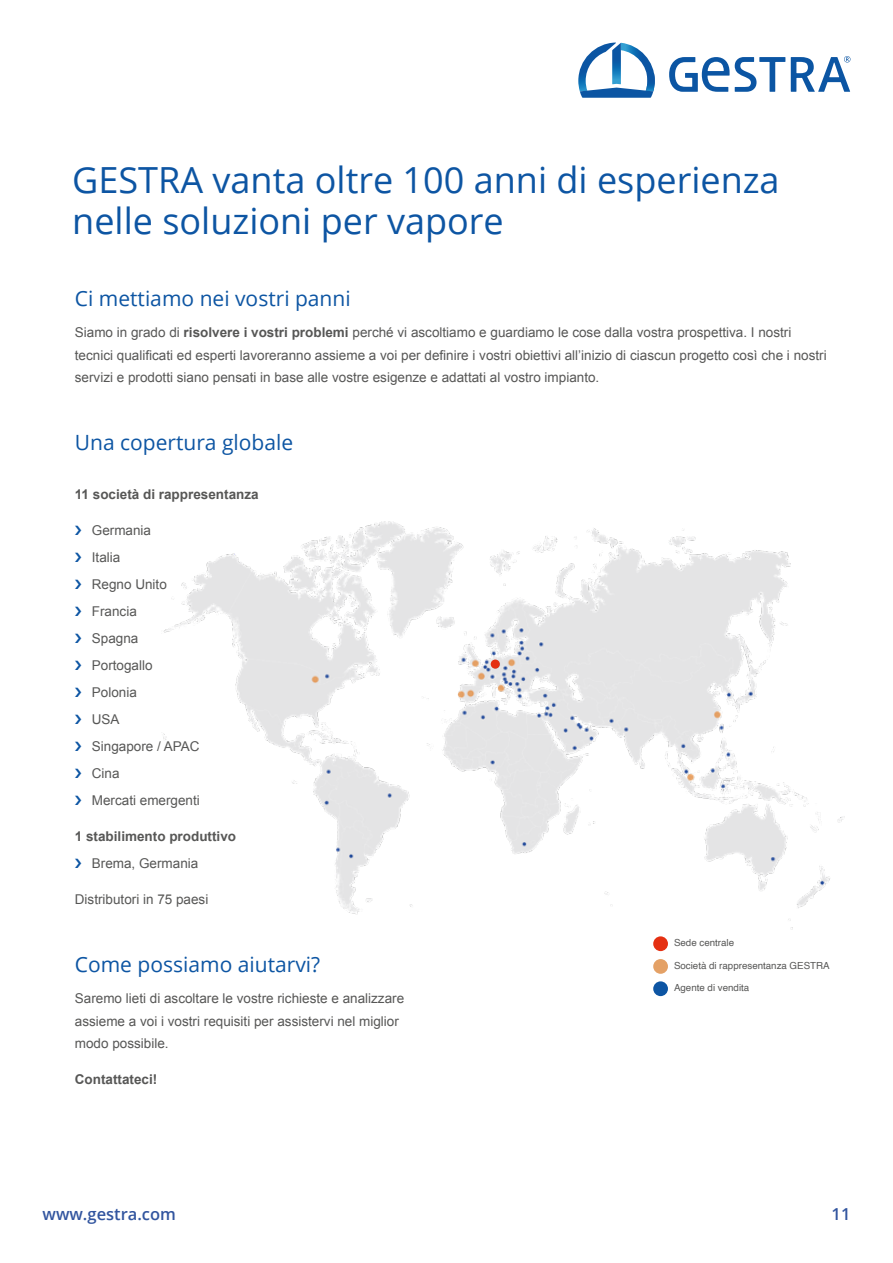
<style>
.page{position:relative;width:893px;height:1263px;background:#fff}
.page>*{position:absolute;margin:0;border:0;box-sizing:border-box;transform-origin:0 0}
.t1{font:36px/40.5px "Open Sans";color:#0d55a3}
.t2{font:21px "Open Sans";color:#0d55a3}
.t3{font:600 16.5px "Open Sans";color:#32559f}
.t4{font:13.5px/27px "Arial";color:#575756}
.t5{font:700 13.5px "Arial";color:#575756}
.t6{font:9.75px "Helvetica";color:#575756}
.s1{font-weight:700}
</style>
<div class="page">
<img style="left:163px;top:521px;width:682px;height:409px">
<div style="left:653px;top:936px;width:15px;height:15px;background:#e53012;border-radius:50%"></div>
<div style="left:653px;top:959px;width:15px;height:15px;background:#e4a166;border-radius:50%"></div>
<div style="left:653px;top:981px;width:15px;height:15px;background:#0d55a3;border-radius:50%"></div>
<div style="left:491px;top:659px;width:9px;height:10px;background:#e53012;border-radius:50%"></div>
<svg style="left:578px;top:43px;width:77px;height:55px"></svg>
<svg style="left:791px;top:56px;width:59px;height:36px"></svg>
<svg style="left:669px;top:57px;width:116px;height:35px"></svg>
<h1 class="t1" style="left:72px;top:159px;width:709px">GESTRA vanta oltre 100 anni di esperienza nelle soluzioni per vapore</h1>
<h2 class="t2" style="left:75px;top:284px;width:277px">Ci mettiamo nei vostri panni</h2>
<p class="t4" style="left:75px;top:321px;width:753px;line-height:22.5px">Siamo in grado di <span class="s1">risolvere i vostri problemi</span> perché vi ascoltiamo e guardiamo le cose dalla vostra prospettiva. I nostri tecnici qualificati ed esperti lavoreranno assieme a voi per definire i vostri obiettivi all’inizio di ciascun progetto così che i nostri servizi e prodotti siano pensati in base alle vostre esigenze e adattati al vostro impianto.</p>
<h2 class="t2" style="left:75px;top:428px;width:220px">Una copertura globale</h2>
<p class="t5" style="left:75px;top:485px;width:185px">11 società di rappresentanza</p>
<p class="t4" style="left:92px;top:517px;width:110px">Germania<br>Italia<br>Regno Unito<br>Francia<br>Spagna<br>Portogallo<br>Polonia<br>USA<br>Singapore / APAC<br>Cina<br>Mercati emergenti</p>
<p class="t5" style="left:75px;top:827px;width:163px">1 stabilimento produttivo</p>
<p class="t4" style="left:92px;top:850px;width:108px">Brema, Germania</p>
<p class="t4" style="left:75px;top:886px;width:135px">Distributori in 75 paesi</p>
<h2 class="t2" style="left:75px;top:950px;width:247px">Come possiamo aiutarvi?</h2>
<p class="t4" style="left:75px;top:987px;width:331px;line-height:22.5px">Saremo lieti di ascoltare le vostre richieste e analizzare assieme a voi i vostri requisiti per assistervi nel miglior modo possibile.</p>
<p class="t5" style="left:75px;top:1070px;width:84px">Contattateci!</p>
<p class="t6" style="left:674px;top:935px;width:62px">Sede centrale</p>
<p class="t6" style="left:674px;top:958px;width:157px">Società di rappresentanza GESTRA</p>
<p class="t6" style="left:674px;top:980px;width:77px">Agente di vendita</p>
<p class="t3" style="left:43px;top:1203px;width:135px">www.gestra.com</p>
<p class="t3" style="left:832px;top:1203px;width:20px">11</p>
</div>
